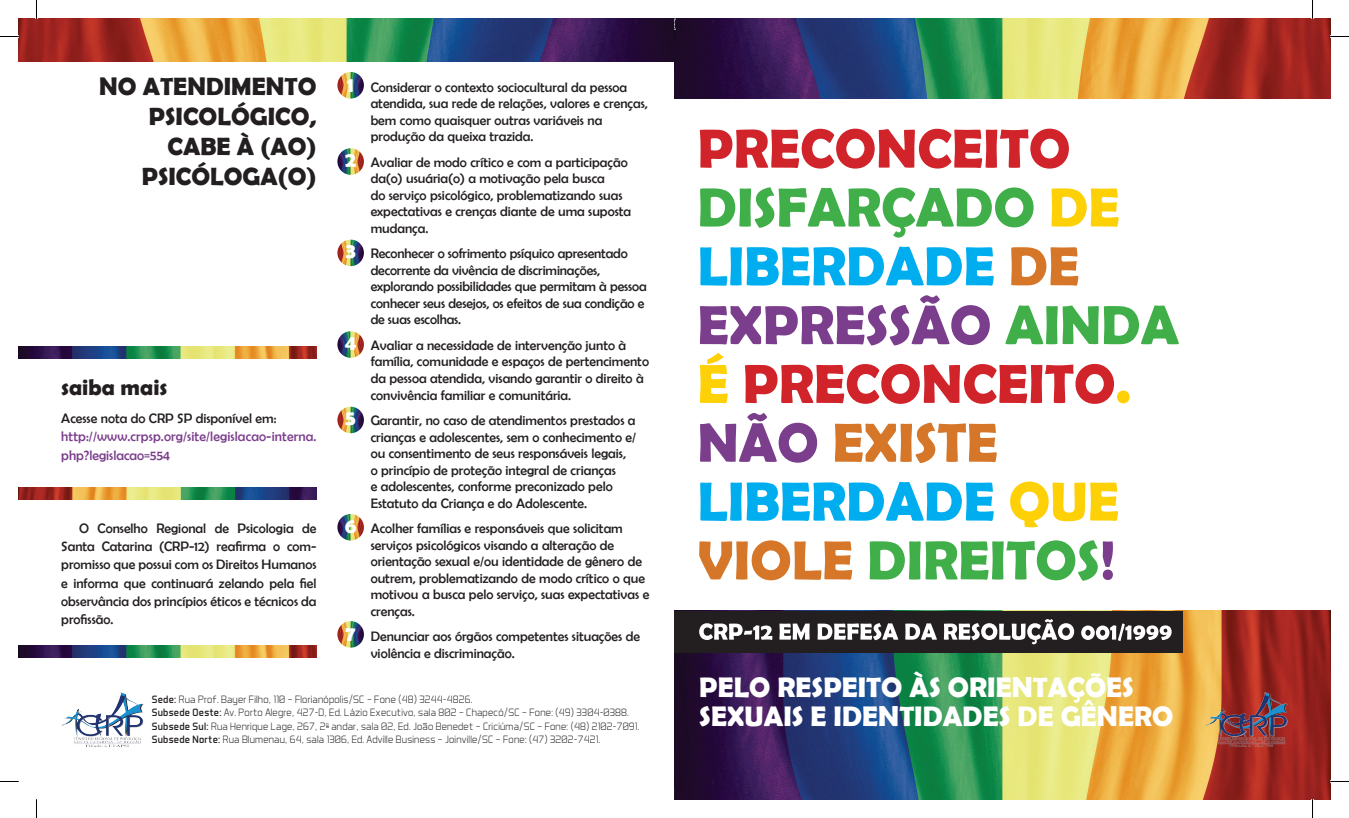
<style>
.page{position:relative;width:1349px;height:818px;background:#fff}
.page>*{position:absolute;margin:0;border:0;box-sizing:border-box;transform-origin:0 0}
.t1{font:700 28.25px/28.8px "Berlin Sans FB Demi";color:#fff}
.t2{font:700 25px/30px "Berlin Sans FB Demi";color:#231f20;text-align:right}
.t3{font:700 22.5px "Berlin Sans FB Demi";color:#231f20}
.t4{font:13.75px/16.5px "Berlin Sans FB";color:#231f20}
.t5{font:13.75px/18.2px "Berlin Sans FB";letter-spacing:.01em;color:#7b3e8c}
.t6{font:300 10.75px/13.6px "Aero Matics";letter-spacing:.02em;color:#231f20}
.s1{font-family:"Berlin Sans FB Demi";font-weight:700;font-size:21.25px;color:#fff}
.s2{font-weight:400}
</style>
<div class="page">
<img style="left:674px;top:610px;width:656px;height:188px">
<img style="left:674px;top:19px;width:656px;height:79px">
<img style="left:19px;top:19px;width:655px;height:42px">
<img style="left:337px;top:72px;width:27px;height:26px;border-radius:13px">
<img style="left:337px;top:148px;width:27px;height:27px;border-radius:13px">
<img style="left:337px;top:239px;width:27px;height:27px;border-radius:13px">
<img style="left:337px;top:331px;width:27px;height:26px;border-radius:13px">
<img style="left:337px;top:406px;width:27px;height:27px;border-radius:13px">
<img style="left:337px;top:513px;width:27px;height:27px;border-radius:13px">
<img style="left:337px;top:620px;width:27px;height:27px;border-radius:13px">
<svg style="left:869px;top:540px;width:244px;height:40px"></svg>
<svg style="left:699px;top:540px;width:153px;height:40px"></svg>
<svg style="left:1010px;top:481px;width:108px;height:46px"></svg>
<svg style="left:700px;top:481px;width:293px;height:39px"></svg>
<svg style="left:835px;top:422px;width:161px;height:41px"></svg>
<svg style="left:700px;top:413px;width:117px;height:49px"></svg>
<svg style="left:745px;top:364px;width:384px;height:39px"></svg>
<svg style="left:700px;top:353px;width:27px;height:50px"></svg>
<svg style="left:1005px;top:305px;width:173px;height:39px"></svg>
<svg style="left:700px;top:295px;width:289px;height:50px"></svg>
<svg style="left:1011px;top:247px;width:67px;height:38px"></svg>
<svg style="left:700px;top:246px;width:293px;height:39px"></svg>
<svg style="left:1051px;top:188px;width:67px;height:39px"></svg>
<svg style="left:700px;top:187px;width:333px;height:50px"></svg>
<svg style="left:700px;top:129px;width:369px;height:39px"></svg>
<div style="left:674px;top:610px;width:509px;height:42px;background:#231f20"></div>
<img style="left:1205px;top:691px;width:82px;height:54px">
<img style="left:61px;top:692px;width:82px;height:53px">
<img style="left:19px;top:346px;width:297px;height:12px">
<img style="left:19px;top:487px;width:297px;height:12px">
<img style="left:19px;top:645px;width:297px;height:12px">
<svg style="left:699px;top:619px;width:472px;height:25px"></svg>
<svg style="left:0;top:36px;width:19px;height:1px"></svg>
<svg style="left:1330px;top:36px;width:19px;height:1px"></svg>
<svg style="left:36px;top:0;width:1px;height:19px"></svg>
<svg style="left:36px;top:799px;width:1px;height:18px"></svg>
<svg style="left:1312px;top:0;width:1px;height:19px"></svg>
<svg style="left:1312px;top:798px;width:1px;height:19px"></svg>
<h2 class="t2" style="left:99px;top:71px;width:219px">NO ATENDIMENTO<br>PSICOLÓGICO,<br>CABE À (AO)<br>PSICÓLOGA(O)</h2>
<h3 class="t3" style="left:61px;top:374px;width:108px">saiba mais</h3>
<p class="t4" style="left:61px;top:410px;width:217px">Acesse nota do CRP SP disponível em:</p>
<p class="t5" style="left:61px;top:427px;width:257px">http://www.crpsp.org/site/legislacao-interna. php?legislacao=554</p>
<p class="t4" style="left:61px;top:518px;width:257px;line-height:18.2px;text-align:justify;text-indent:18px">O Conselho Regional de Psicologia de Santa Catarina (CRP-12) reafirma o com&shy;promisso que possui com os Direitos Humanos e informa que continuará zelando pela fiel observância dos princípios éticos e técnicos da profissão.</p>
<p class="t4" style="left:371px;top:79px;width:278px;text-indent:-23px"><span class="s1">1</span> Considerar o contexto sociocultural da pessoa atendida, sua rede de relações, valores e crenças, bem como quaisquer outras variáveis na produção da queixa trazida.</p>
<p class="t4" style="left:371px;top:154px;width:262px;text-indent:-25px"><span class="s1">2</span> Avaliar de modo crítico e com a participação da(o) usuária(o) a motivação pela busca<br>do serviço psicológico, problematizando suas expectativas e crenças diante de uma suposta mudança.</p>
<p class="t4" style="left:371px;top:245px;width:277px;text-indent:-25px"><span class="s1">3</span> Reconhecer o sofrimento psíquico apresentado decorrente da vivência de discriminações, explorando possibilidades que permitam à pessoa conhecer seus desejos, os efeitos de sua condição e de suas escolhas.</p>
<p class="t4" style="left:371px;top:337px;width:280px;text-indent:-26px"><span class="s1">4</span> Avaliar a necessidade de intervenção junto à família, comunidade e espaços de pertencimento da pessoa atendida, visando garantir o direito à convivência familiar e comunitária.</p>
<p class="t4" style="left:371px;top:412px;width:267px;text-indent:-25px"><span class="s1">5</span> Garantir, no caso de atendimentos prestados a crianças e adolescentes, sem o conhecimento e/ ou consentimento de seus responsáveis legais, o princípio de proteção integral de crianças<br>e adolescentes, conforme preconizado pelo Estatuto da Criança e do Adolescente.</p>
<p class="t4" style="left:371px;top:520px;width:280px;text-indent:-26px"><span class="s1">6</span> Acolher famílias e responsáveis que solicitam serviços psicológicos visando a alteração de orientação sexual e/ou identidade de gênero de outrem, problematizando de modo crítico o que motivou a busca pelo serviço, suas expectativas e crenças.</p>
<p class="t4" style="left:371px;top:628px;width:271px;text-indent:-25px"><span class="s1">7</span> Denunciar aos órgãos competentes situações de violência e discriminação.</p>
<p class="t6" style="left:152px;top:691px;width:489px"><span class="s2">Sede:</span> Rua Prof. Bayer Filho, 110 — Florianópolis/SC — Fone (48) 3244-4826.<br><span class="s2">Subsede Oeste:</span> Av. Porto Alegre, 427-D, Ed. Lázio Executivo, sala 802 — Chapecó/SC — Fone: (49) 3304-0388.<br><span class="s2">Subsede Sul:</span> Rua Henrique Lage, 267, 2<sup>o</sup> andar, sala 02, Ed. João Benedet — Criciúma/SC — Fone: (48) 2102-7091.<br><span class="s2">Subsede Norte:</span> Rua Blumenau, 64, sala 1306, Ed. Adville Business — Joinville/SC — Fone: (47) 3202-7421.</p>
<h1 class="t1" style="left:699px;top:672px;width:475px">PELO RESPEITO ÀS ORIENTAÇÕES<br>SEXUAIS E IDENTIDADES DE GÊNERO</h1>
</div>
